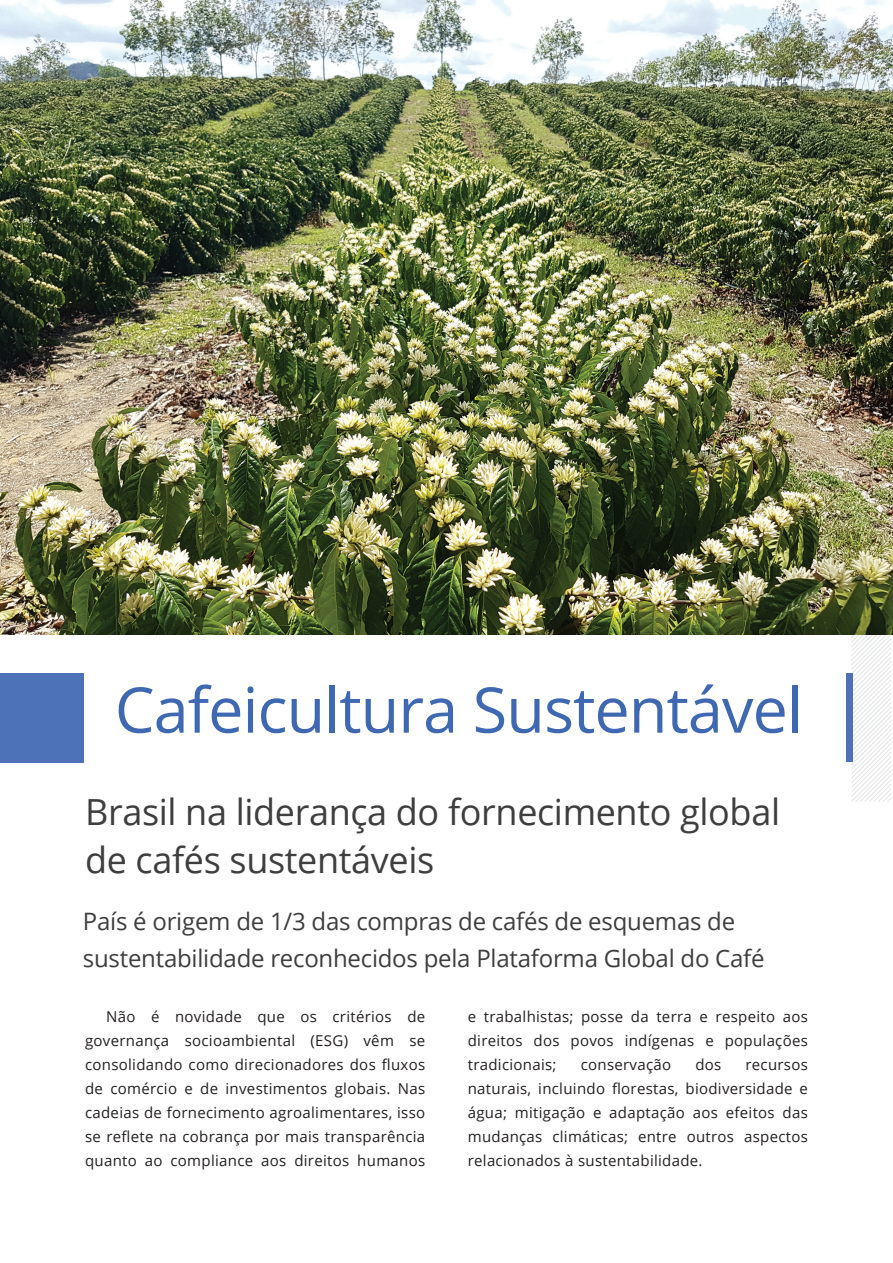
<style>
.page{position:relative;width:893px;height:1263px;background:#fff}
.page>*{position:absolute;margin:0;border:0;box-sizing:border-box;transform-origin:0 0}
.t1{font:63px "Open Sans";letter-spacing:-.015em;color:#3f68b2}
.t2{font:36px/48px "Open Sans";letter-spacing:-.01em;color:#3e3e3f}
.t3{font:24px/37.5px "Open Sans";letter-spacing:-.01em;color:#3e3e3f}
.t4{font:15px/24px "Open Sans";letter-spacing:.02em;color:#231f20;text-align:justify}
</style>
<div class="page">
<img style="left:0;top:0;width:893px;height:634px">
<svg style="left:851px;top:635px;width:40px;height:167px"></svg>
<div style="left:846px;top:673px;width:7px;height:89px;background:#4d72b8"></div>
<div style="left:0;top:673px;width:84px;height:89px;background:#4d72b8"></div>
<h1 class="t1" style="left:115px;top:667px;width:690px">Cafeicultura Sustentável</h1>
<h2 class="t2" style="left:85px;top:787px;width:697px">Brasil na liderança do fornecimento global de cafés sustentáveis</h2>
<h3 class="t3" style="left:83px;top:902px;width:683px">País é origem de 1/3 das compras de cafés de esquemas de sustentabilidade reconhecidos pela Plataforma Global do Café</h3>
<p class="t4" style="left:85px;top:1004px;width:342px;text-indent:21px">Não é novidade que os critérios de governança socioambiental (ESG) vêm se consolidando como direcionadores dos fluxos de comércio e de investimentos globais. Nas cadeias de fornecimento agroalimentares, isso se reflete na cobrança por mais transparência quanto ao compliance aos direitos humanos</p>
<p class="t4" style="left:468px;top:1004px;width:342px">e trabalhistas; posse da terra e respeito aos direitos dos povos indígenas e populações tradicionais;</p>
<p class="t4" style="left:581px;top:1052px;width:92px">conservação</p>
<p class="t4" style="left:695px;top:1052px;width:28px">dos</p>
<p class="t4" style="left:468px;top:1052px;width:342px;text-indent:278px">recursos naturais, incluindo florestas, biodiversidade e água; mitigação e adaptação aos efeitos das mudanças climáticas; entre outros aspectos relacionados à sustentabilidade.</p>
</div>
